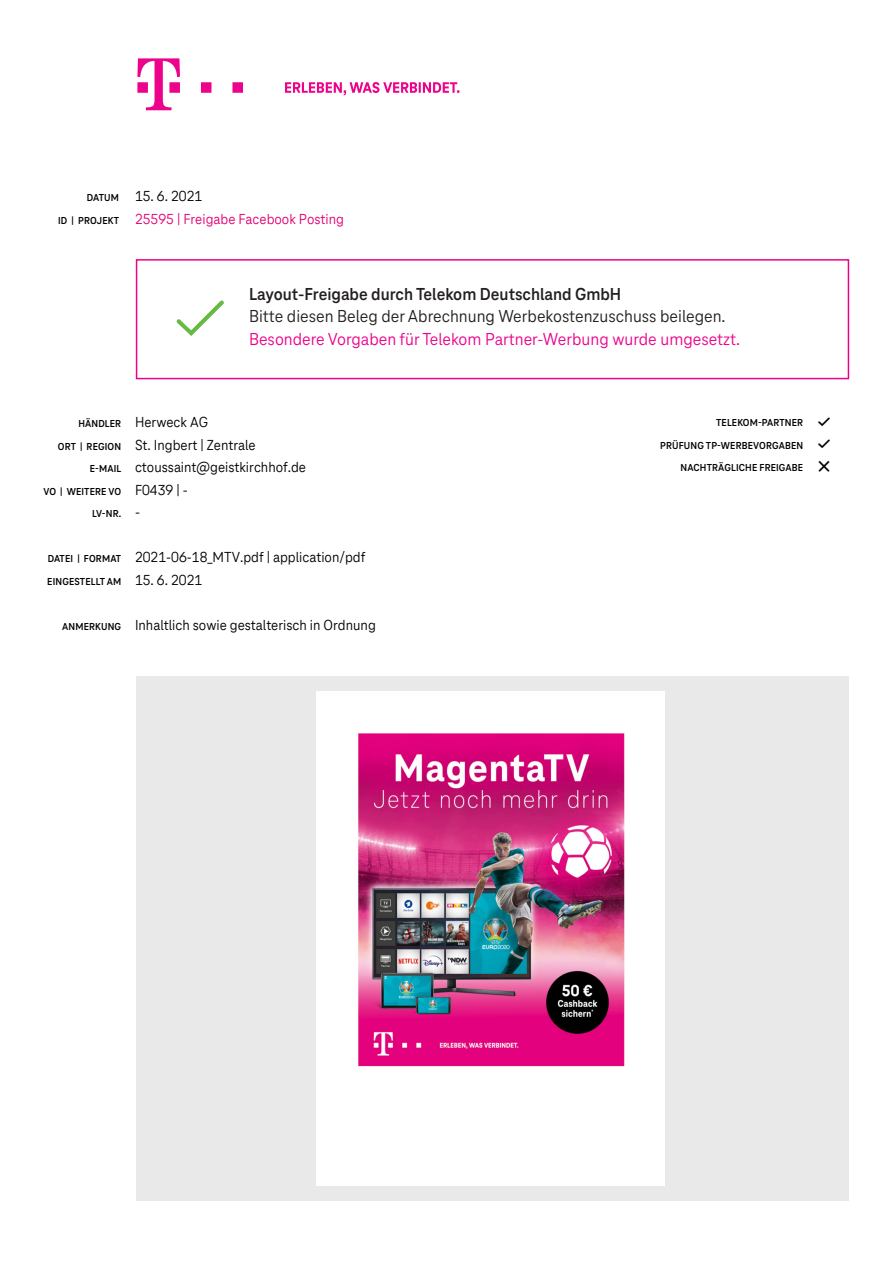
<style>
.page{position:relative;width:893px;height:1263px;background:#fff}
.page>*{position:absolute;margin:0;border:0;box-sizing:border-box;transform-origin:0 0}
.t1{font:18px "Tele Neo";color:#231f20}
.t2{font:18px "Tele Neo";color:#ed028c}
.t3{font:700 18px "Tele Neo";color:#231f20}
.t4{font:15px/22.5px "Tele Neo Office";color:#000}
.t5{font:15px "Tele Neo Office";color:#e20074}
.t6{font:700 10.5px/22.5px "Tele Neo";letter-spacing:.015em;color:#000001;text-align:right}
</style>
<div class="page">
<div style="left:136px;top:676px;width:712px;height:524px;background:#e9e9e9"></div>
<div style="left:136px;top:259px;width:713px;height:120px;border:2px solid #ed028c"></div>
<svg style="left:285px;top:82px;width:174px;height:13px"></svg>
<svg style="left:137px;top:58px;width:43px;height:52px"></svg>
<svg style="left:201px;top:82px;width:10px;height:11px"></svg>
<svg style="left:232px;top:82px;width:11px;height:11px"></svg>
<img style="left:316px;top:691px;width:349px;height:494px">
<p class="t6" style="left:58px;top:186px;width:62px">DATUM<br>ID | PROJEKT</p>
<p class="t4" style="left:135px;top:185px;width:69px">15. 6. 2021</p>
<p class="t5" style="left:135px;top:210px;width:210px">25595 | Freigabe Facebook Posting</p>
<p class="t3" style="left:249px;top:284px;width:374px">Layout-Freigabe durch Telekom Deutschland GmbH</p>
<p class="t1" style="left:249px;top:306px;width:478px">Bitte diesen Beleg der Abrechnung Werbekostenzuschuss beilegen.</p>
<p class="t2" style="left:249px;top:329px;width:492px">Besondere Vorgaben für Telekom Partner-Werbung wurde umgesetzt.</p>
<p class="t6" style="left:43px;top:413px;width:79px">HÄNDLER<br>ORT | REGION<br>E-MAIL<br>VO | WEITERE VO<br>LV-NR.</p>
<p class="t6" style="left:47px;top:548px;width:75px;text-align:left">DATEI | FORMAT<br>EINGESTELLT AM</p>
<p class="t6" style="left:62px;top:615px;width:61px">ANMERKUNG</p>
<p class="t4" style="left:135px;top:411px;width:173px">Herweck AG<br>St. Ingbert | Zentrale ctoussaint@geistkirchhof.de<br>F0439 | -<br>-</p>
<p class="t4" style="left:135px;top:546px;width:232px">2021-06-18_MTV.pdf | application/pdf</p>
<p class="t4" style="left:135px;top:569px;width:69px">15. 6. 2021</p>
<p class="t4" style="left:135px;top:614px;width:242px">Inhaltlich sowie gestalterisch in Ordnung</p>
<p class="t6" style="left:660px;top:412px;width:145px">TELEKOM-PARTNER<br>PRÜFUNG TP-WERBEVORGABEN<br>NACHTRÄGLICHE FREIGABE</p>
</div>
